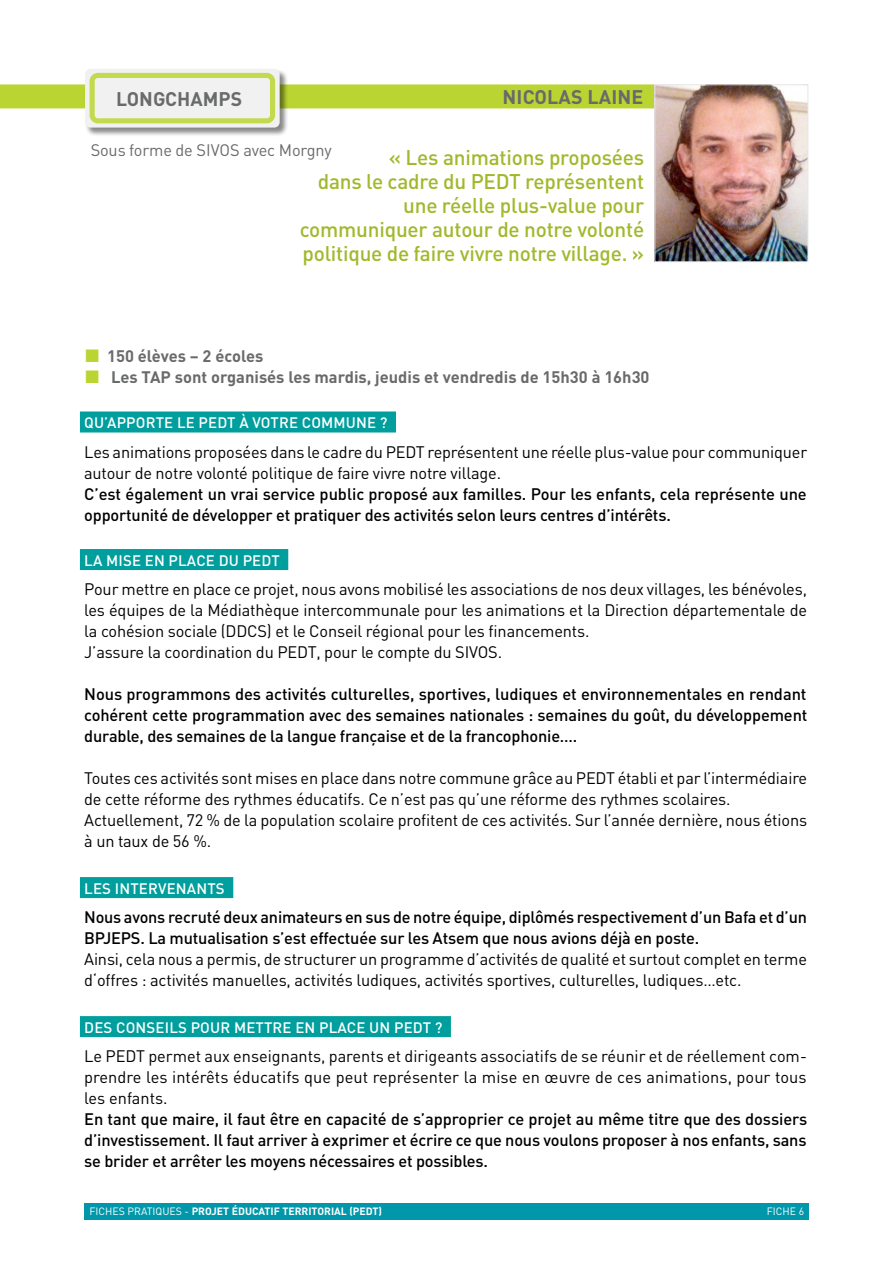
<style>
.page{position:relative;width:893px;height:1263px;background:#fff}
.page>*{position:absolute;margin:0;border:0;box-sizing:border-box;transform-origin:0 0}
.t1{font:500 21px/24px "DIN Pro";letter-spacing:-.01em;color:#a1b92b;text-align:right}
.t2{font:700 19.5px "DIN Pro";color:#696a6a}
.t3{font:16.5px/21px "DIN Pro";letter-spacing:-.01em;color:#000}
.t4{font:500 16.5px/21px "DIN Pro";letter-spacing:-.01em;color:#000}
.t5{font:700 16.5px "DIN Pro";color:#696a6a}
.t6{font:16.5px "DIN Pro";letter-spacing:-.01em;color:#696a6a}
.t7{font:500 15px "DIN Pro";letter-spacing:.01em;color:#fff}
.t8{font:700 10.5px "DIN";color:#fff}
.t9{font:10.5px "DIN";color:#fff}
.s1{font-family:"Arial";font-weight:400;font-size:27px;color:#bad532}
.s2{font-weight:400}
</style>
<div class="page">
<div style="left:84px;top:1203px;width:725px;height:17px;background:#0097ab"></div>
<div style="left:0;top:84px;width:807px;height:24px;background:#bad532"></div>
<div style="left:80px;top:411px;width:316px;height:21px;background:#009e9d"></div>
<div style="left:80px;top:549px;width:208px;height:21px;background:#009e9d"></div>
<div style="left:80px;top:877px;width:153px;height:21px;background:#009e9d"></div>
<div style="left:80px;top:1016px;width:371px;height:21px;background:#009e9d"></div>
<div style="left:85px;top:68px;width:203px;height:68px;background:#000;opacity:.47"></div>
<svg style="left:85px;top:69px;width:195px;height:59px;fill:#f1f1f1"></svg>
<svg style="left:90px;top:73px;width:185px;height:50px"></svg>
<img style="left:657px;top:87px;width:149px;height:173px">
<div style="left:655px;top:85px;width:153px;height:177px;border:1px solid #e6e7e8"></div>
<p class="t2" style="left:502px;top:84px;width:142px">Ni colas Lai ne</p>
<p class="t2" style="left:116px;top:86px;width:127px">Longchamps</p>
<p class="t6" style="left:91px;top:140px;width:116px">Sous forme de sivos</p>
<p class="t6" style="left:243px;top:140px;width:90px">avec Morgny</p>
<p class="t1" style="left:300px;top:145px;width:346px">« Les animations proposées<br>dans le cadre du PEDT représentent une réelle plus-value pour communiquer autour de notre volonté politique de faire vivre notre village. »</p>
<p class="t5" style="left:84px;top:345px;width:181px"><span class="s1">■</span> 150 élèves – 2 écoles</p>
<p class="t5" style="left:84px;top:366px;width:68px"><span class="s1">■</span> Les TAP</p>
<p class="t5" style="left:175px;top:366px;width:476px">sont organisés les mardis, jeudis et vendredis de 15h30 à 16h30</p>
<p class="t7" style="left:84px;top:413px;width:34px">Qu’app</p>
<p class="t7" style="left:136px;top:413px;width:20px">orte</p>
<p class="t7" style="left:177px;top:413px;width:104px">le PEDT à votre</p>
<p class="t7" style="left:302px;top:413px;width:87px">commune ?</p>
<p class="t3" style="left:84px;top:441px;width:724px">Les animations proposées dans le cadre du PEDT représentent une réelle plus-value pour communiquer autour de notre volonté politique de faire vivre notre village.</p>
<p class="t4" style="left:84px;top:483px;width:724px">C’est également un vrai service public proposé aux familles. Pour les enfants, cela représente une opportunité de développer et pratiquer des activités selon leurs centres d’intérêts.</p>
<p class="t7" style="left:84px;top:551px;width:95px">La mise en place</p>
<p class="t7" style="left:219px;top:551px;width:63px">du PEDT</p>
<p class="t3" style="left:84px;top:578px;width:724px">Pour mettre en place ce projet, nous avons mobilisé les associations de nos deux villages, les bénévoles, les équipes de la Médiathèque intercommunale pour les animations et la Direction départementale de la cohésion sociale (DDCS) et le Conseil régional pour les financements.<br>J’assure la coordination du PEDT, pour le compte du SIVOS.</p>
<p class="t4" style="left:84px;top:683px;width:725px;text-align:justify">Nous programmons des activités culturelles, sportives, ludiques et environnementales en rendant cohérent cette programmation avec des semaines nationales : semaines du goût, du développement durable, des semaines de la langue française et de la francophonie….</p>
<p class="t3" style="left:84px;top:767px;width:724px">Toutes ces activités sont mises en place dans notre commune grâce au PEDT établi et par l’intermédiaire de cette réforme des rythmes éducatifs. Ce n’est pas qu’une réforme des rythmes scolaires.<br>Actuellement, 72 % de la population scolaire profitent de ces activités. Sur l’année dernière, nous étions à un taux de 56 %.</p>
<p class="t7" style="left:84px;top:879px;width:56px">Les inter</p>
<p class="t7" style="left:158px;top:879px;width:68px">venants</p>
<p class="t4" style="left:84px;top:906px;width:724px">N ous avons recruté deux animateurs en sus de notre équipe, diplômés respectivement d’un Bafa et d’un<br>B PJEPS. La mutualisation s’est effectuée sur les Atsem que nous avions déjà en poste.</p>
<p class="t3" style="left:84px;top:948px;width:724px">Ainsi, cela nous a permis, de structurer un programme d’activités de qualité et surtout complet en terme d‘offres : activités manuelles, activités ludiques, activités sportives, culturelles, ludiques…etc.</p>
<p class="t7" style="left:84px;top:1018px;width:172px">Des conseils pour mettre</p>
<p class="t7" style="left:295px;top:1018px;width:34px">en place</p>
<p class="t7" style="left:369px;top:1018px;width:75px">un PEDT ?</p>
<p class="t3" style="left:84px;top:1045px;width:724px;text-align:justify">Le PEDT permet aux enseignants, parents et dirigeants associatifs de se réunir et de réellement com&shy;prendre les intérêts éducatifs que peut représenter la mise en œuvre de ces animations, pour tous les enfants.</p>
<p class="t4" style="left:84px;top:1108px;width:725px;text-align:justify">En tant que maire, il faut être en capacité de s’approprier ce projet au même titre que des dossiers d’investissement. I l faut arriver à exprimer et écrire ce que nous voulons proposer à nos enfants, sans se brider et arrêter les moyens nécessaires et possibles.</p>
<p class="t8" style="left:89px;top:1205px;width:271px"><span class="s2">FICHES PRATIQUES -</span> PROJET ÉDUCATIF TERRITORIAL (PEDT</p>
<p class="t8" style="left:379px;top:1205px;width:5px">)</p>
<p class="t9" style="left:767px;top:1205px;width:39px">FICHE 6</p>
</div>
